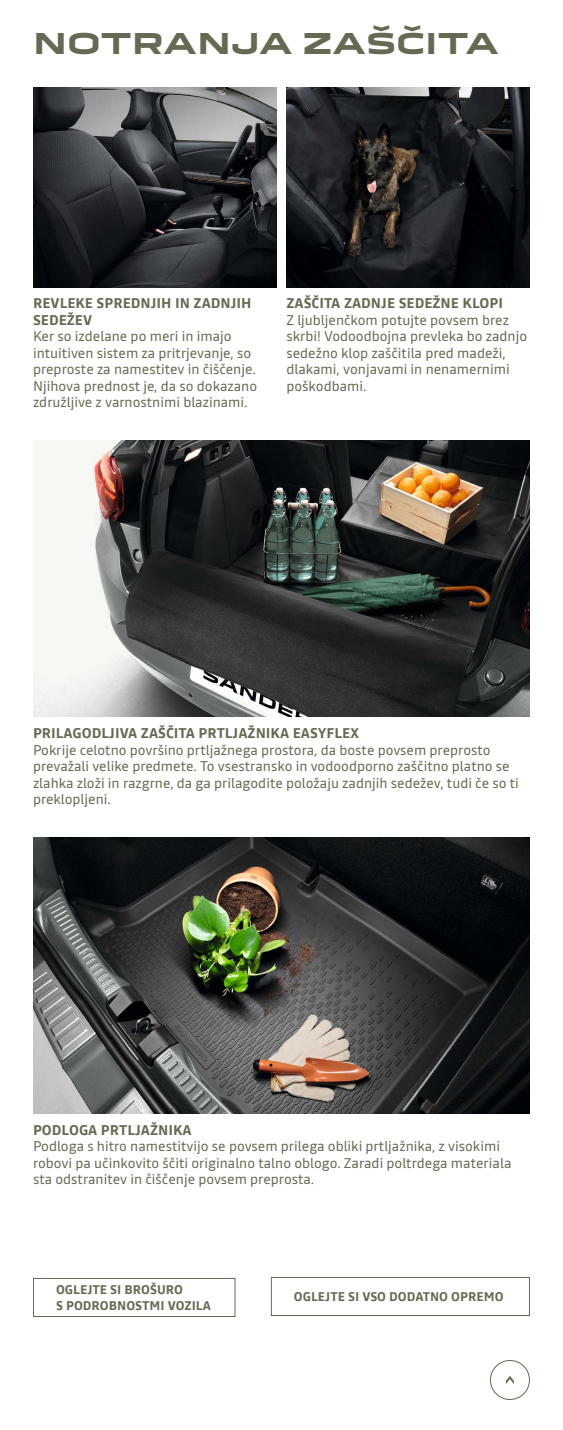
<style>
.page{position:relative;width:563px;height:1430px;background:#fff}
.page>*{position:absolute;margin:0;border:0;box-sizing:border-box;transform-origin:0 0}
.t1{font:700 28px "Dacia Block Extended";color:#646b52}
.t2{font:14px/16.5px "Read";color:#646b52}
.t3{font:700 14px/16.5px "Read";color:#646b52}
.t4{font:700 12.5px/16.5px "Read";color:#646b52}
</style>
<div class="page">
<img style="left:286px;top:87px;width:244px;height:200px">
<img style="left:33px;top:87px;width:243px;height:200px">
<img style="left:33px;top:440px;width:497px;height:277px">
<img style="left:33px;top:837px;width:497px;height:276px">
<svg style="left:506px;top:1376px;width:7px;height:8px"></svg>
<div style="left:490px;top:1360px;width:40px;height:40px;border:1px solid #646b52;border-radius:50%"></div>
<div style="left:271px;top:1277px;width:259px;height:39px;border:1px solid #646b52"></div>
<div style="left:33px;top:1278px;width:202px;height:39px;border:1px solid #646b52"></div>
<h1 class="t1" style="left:33px;top:28px;width:467px">NOTRANJA ZAŠČITA</h1>
<p class="t3" style="left:33px;top:295px;width:220px">REVLEKE SPREDNJIH IN ZADNJIH<br>SEDEŽEV</p>
<p class="t2" style="left:33px;top:328px;width:225px">Ker so izdelane po meri in imajo intuitiven sistem za pritrjevanje, so preproste za namestitev in čiščenje.<br>Njihova prednost je, da so dokazano združljive z varnostnimi blazinami.</p>
<p class="t3" style="left:286px;top:295px;width:218px">ZAŠČITA ZADNJE SEDEŽNE KLOPI</p>
<p class="t2" style="left:286px;top:312px;width:242px">Z ljubljenčkom potujte povsem brez skrbi! Vodoodbojna prevleka bo zadnjo sedežno klop zaščitila pred madeži, dlakami, vonjavami in nenamernimi poškodbami.</p>
<p class="t3" style="left:33px;top:725px;width:327px">PRILAGODLJIVA ZAŠČITA PRTLJAŽNIKA EASYFLEX</p>
<p class="t2" style="left:33px;top:741px;width:487px">Pokrije celotno površino prtljažnega prostora, da boste povsem preprosto prevažali velike predmete. To vsestransko in vodoodporno zaščitno platno se zlahka zloži in razgrne, da ga prilagodite položaju zadnjih sedežev, tudi če so ti preklopljeni.</p>
<p class="t3" style="left:33px;top:1121px;width:160px">PODLOGA PRTLJAŽNIKA</p>
<p class="t2" style="left:33px;top:1138px;width:480px">Podloga s hitro namestitvijo se povsem prilega obliki prtljažnika, z visokimi robovi pa učinkovito ščiti originalno talno oblogo. Zaradi poltrdega materiala sta odstranitev in čiščenje povsem preprosta.</p>
<p class="t4" style="left:56px;top:1281px;width:156px">OGLEJTE SI BROŠURO<br>S PODROBNOSTMI VOZILA</p>
<p class="t4" style="left:294px;top:1288px;width:211px">OGLEJTE SI VSO DODATNO OPREMO</p>
</div>
